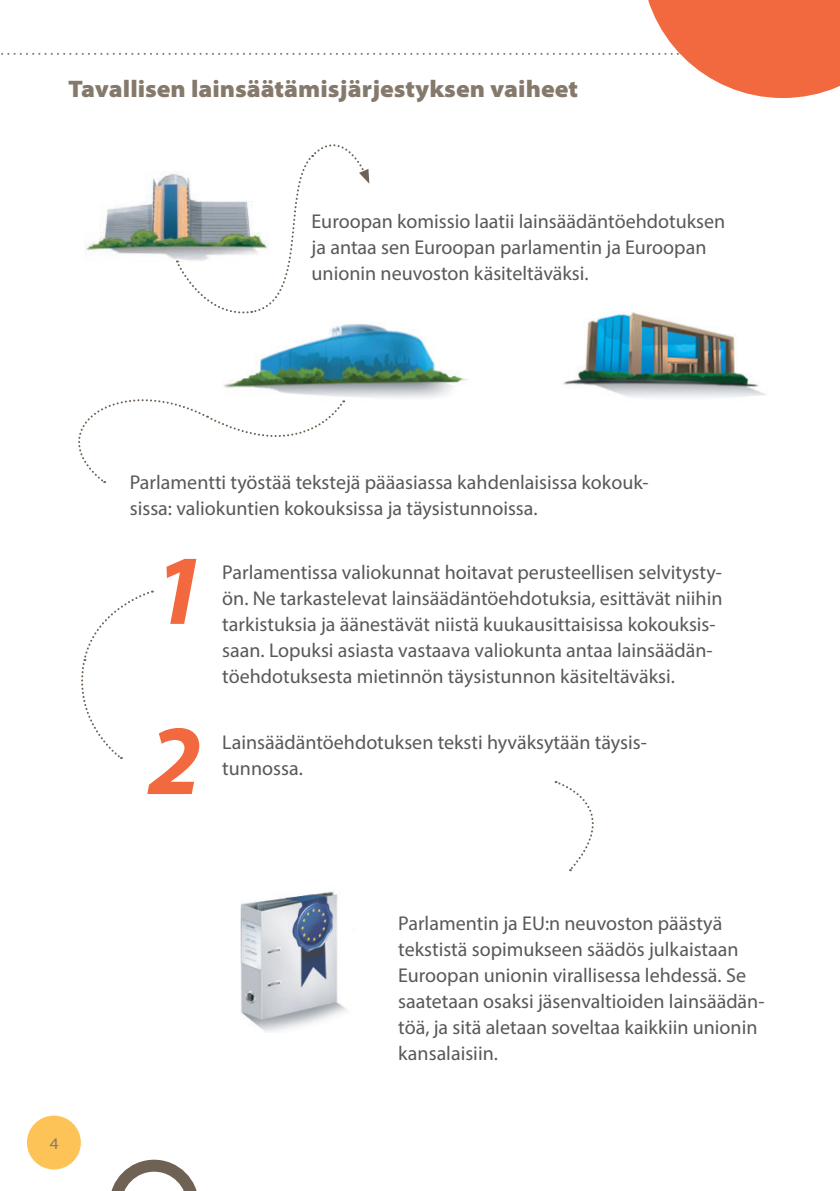
<style>
.page{position:relative;width:840px;height:1191px;background:#fff}
.page>*{position:absolute;margin:0;border:0;box-sizing:border-box;transform-origin:0 0}
.t1{font:italic 700 100px "Myriad Pro";color:#f2693f}
.t2{font:900 semi-expanded 24px "Myriad Pro";color:#85796c}
.t3{font:20px/26px "Myriad Pro";color:#57585a}
.t4{font:semi-expanded 16px "Myriad Pro";color:#85796c}
</style>
<div class="page">
<svg style="left:1px;top:0;width:838px;height:98px"></svg>
<img style="left:85px;top:171px;width:91px;height:89px">
<img style="left:256px;top:324px;width:211px;height:79px">
<img style="left:563px;top:312px;width:203px;height:86px">
<svg style="left:176px;top:144px;width:193px;height:170px"></svg>
<svg style="left:78px;top:373px;width:266px;height:110px"></svg>
<svg style="left:81px;top:590px;width:72px;height:169px"></svg>
<svg style="left:555px;top:781px;width:39px;height:90px"></svg>
<div style="left:27px;top:1115px;width:54px;height:54px;background:#fdc357;border-radius:50%"></div>
<svg style="left:111px;top:1159px;width:86px;height:32px"></svg>
<img style="left:240px;top:891px;width:107px;height:141px">
<h4 class="t2" style="left:68px;top:73px;width:511px">Tavallisen lainsäätämisjärjestyksen vaiheet</h4>
<p class="t3" style="left:311px;top:208px;width:415px">Euroopan komissio laatii lainsäädäntöehdotuksen ja antaa sen Euroopan parlamentin ja Euroopan unionin neuvoston käsiteltäväksi.</p>
<p class="t4" style="left:50px;top:1133px;width:10px">4</p>
<p class="t3" style="left:130px;top:469px;width:520px">Parlamentti työstää tekstejä pääasiassa kahdenlaisissa kokouk&shy;sissa: valiokuntien kokouksissa ja täysistunnoissa.</p>
<p class="t1" style="left:152px;top:525px;width:56px">1</p>
<p class="t3" style="left:222px;top:559px;width:501px">Parlamentissa valiokunnat hoitavat perusteellisen selvitysty&shy;ön. Ne tarkastelevat lainsäädäntöehdotuksia, esittävät niihin tarkistuksia ja äänestävät niistä kuukausittaisissa kokouksis&shy;saan. Lopuksi asiasta vastaava valiokunta antaa lainsäädän&shy;töehdotuksesta mietinnön täysistunnon käsiteltäväksi.</p>
<p class="t1" style="left:147px;top:695px;width:56px">2</p>
<p class="t3" style="left:222px;top:729px;width:426px">Lainsäädäntöehdotuksen teksti hyväksytään täysis&shy;tunnossa.</p>
<p class="t3" style="left:398px;top:910px;width:367px">Parlamentin ja EU:n neuvoston päästyä tekstistä sopimukseen säädös julkaistaan Euroopan unionin virallisessa lehdessä. Se saatetaan osaksi jäsenvaltioiden lainsäädän&shy;töä, ja sitä aletaan soveltaa kaikkiin unionin kansalaisiin.</p>
</div>
